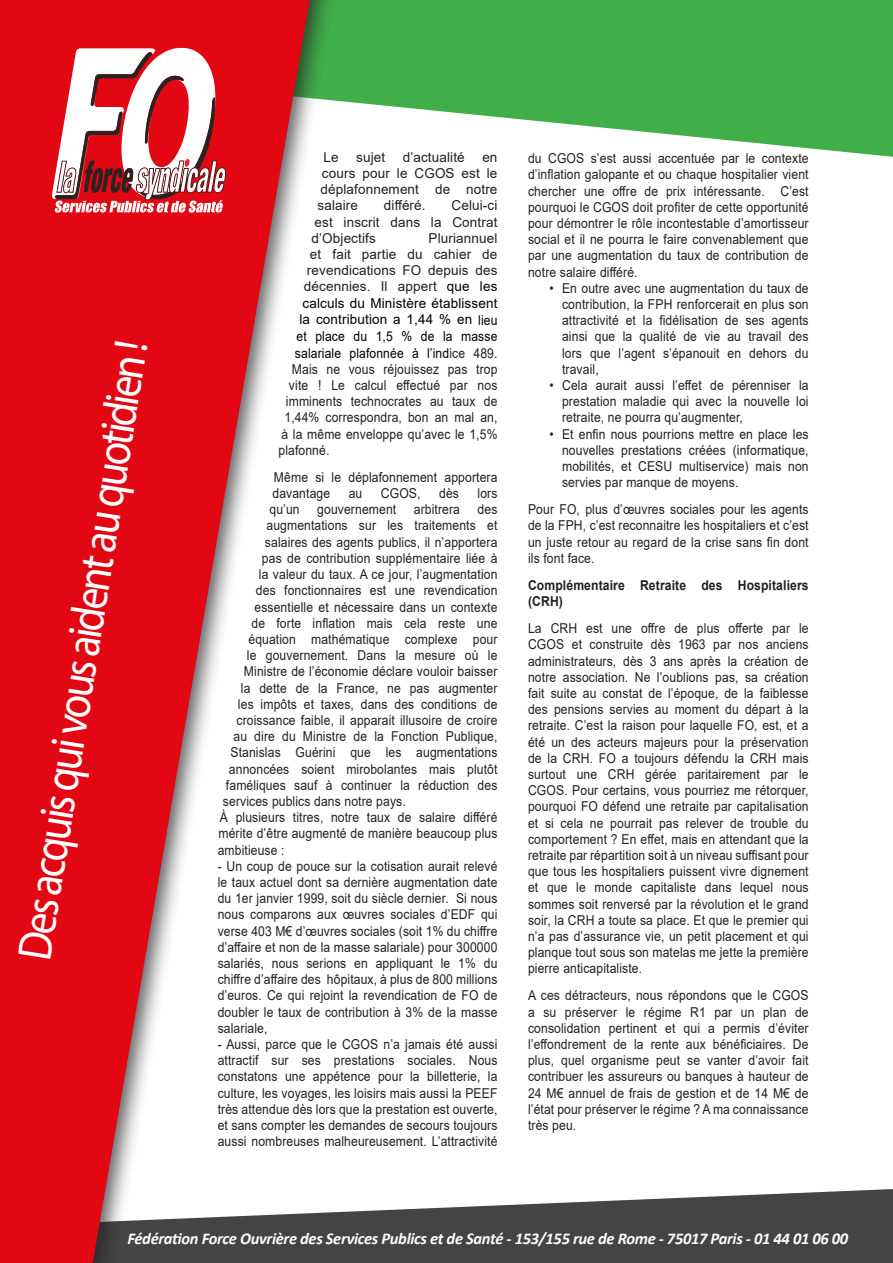
<style>
.page{position:relative;width:893px;height:1263px;background:#fff}
.page>*{position:absolute;margin:0;border:0;box-sizing:border-box;transform-origin:0 0}
.t1{font:48.15px "Myriad Pro";color:#fff;scale:.89 1}
.t2{font:italic 700 16.5px "Calibri";letter-spacing:-.02em;color:#fbfdfe}
.t3{font:13.65px/16.2px "Arial";letter-spacing:.01em;color:#231f20;text-align:justify;scale:.89 1}
.t4{font:13.65px/16.2px "Arial";letter-spacing:.01em;color:#231f20;text-align:justify}
.t5{font:13.65px "Arial";letter-spacing:.01em;color:#000;scale:.89 1}
.t6{font:700 13.65px/16.2px "Arial";letter-spacing:.01em;color:#231f20;scale:.89 1}
.s1{color:#000}
.s2{color:#231f20}
</style>
<div class="page">
<svg style="left:347px;top:1189px;width:546px;height:74px;fill:#444"></svg>
<svg style="left:0;top:0;width:324px;height:1263px;fill:#e30613"></svg>
<svg style="left:52px;top:47px;width:174px;height:166px"></svg>
<svg style="left:326px;top:0;width:567px;height:154px;fill:#40ae49"></svg>
<p class="t1" style="left:4px;top:955px;width:705px;rotate:-81deg">Des acquis qui vous aident au quotidien !</p>
<p class="t4" style="left:323px;top:149px;width:17px">Le</p>
<p class="t4" style="left:356px;top:149px;width:31px">sujet</p>
<p class="t4" style="left:403px;top:149px;width:64px">d’actualité</p>
<p class="t4" style="left:482px;top:149px;width:17px">en</p>
<p class="t4" style="left:322px;top:165px;width:177px">cours pour le CGOS est le</p>
<p class="t4" style="left:320px;top:181px;width:178px">déplafonnement de notre</p>
<p class="t4" style="left:317px;top:197px;width:42px">salaire</p>
<p class="t4" style="left:384px;top:197px;width:43px">différé.</p>
<p class="t4" style="left:311px;top:197px;width:187px;text-indent:140px">Celui-ci est inscrit dans la Contrat d’Objectifs</p>
<p class="t4" style="left:299px;top:230px;width:199px;text-align:right">Pluriannuel<br>et fait partie du cahier de revendications FO depuis des décennies. Il appert <span class="s1">que les calculs du Ministère établissent la contribution a 1,44 % en lieu</span></p>
<p class="t5" style="left:296px;top:327px;width:227px">et place du 1,5 % de la masse</p>
<p class="t5" style="left:295px;top:343px;width:229px">salariale plafonnée à l’ind<span class="s2">ice 489.</span></p>
<p class="t3" style="left:292px;top:361px;width:232px">Mais ne vous réjouissez pas trop</p>
<p class="t3" style="left:289px;top:377px;width:236px">vite ! Le calcul effectué par nos</p>
<p class="t3" style="left:286px;top:393px;width:239px">imminents technocrates au taux de</p>
<p class="t3" style="left:284px;top:409px;width:241px">1,44% correspondra, bon an mal an,</p>
<p class="t3" style="left:281px;top:426px;width:244px">à la même enveloppe qu’avec le 1,5%</p>
<p class="t3" style="left:278px;top:442px;width:59px">plafonné.</p>
<p class="t3" style="left:272px;top:469px;width:254px">Même si le déplafonnement apportera davantage</p>
<p class="t3" style="left:349px;top:485px;width:17px">au</p>
<p class="t3" style="left:381px;top:485px;width:46px">CGOS,</p>
<p class="t3" style="left:439px;top:485px;width:24px">dès</p>
<p class="t3" style="left:477px;top:485px;width:24px">lors</p>
<p class="t3" style="left:269px;top:501px;width:35px">qu’un</p>
<p class="t3" style="left:317px;top:501px;width:90px">gouvernement</p>
<p class="t3" style="left:414px;top:501px;width:53px">arbitrera</p>
<p class="t3" style="left:478px;top:501px;width:24px">des</p>
<p class="t3" style="left:266px;top:517px;width:261px">augmentations sur les traitements et</p>
<p class="t3" style="left:265px;top:534px;width:263px">salaires des agents publics, il n’apportera</p>
<p class="t3" style="left:262px;top:550px;width:266px">pas de contribution supplémentaire liée à</p>
<p class="t3" style="left:259px;top:566px;width:269px">la valeur du taux. A ce jour, l’augmentation</p>
<p class="t3" style="left:256px;top:582px;width:273px">des fonctionnaires est une revendication</p>
<p class="t3" style="left:254px;top:598px;width:275px">essentielle et nécessaire dans un contexte</p>
<p class="t3" style="left:251px;top:615px;width:278px">de forte inflation mais cela reste une</p>
<p class="t3" style="left:248px;top:631px;width:281px">équation mathématique complexe pour</p>
<p class="t3" style="left:247px;top:647px;width:283px">le gouvernement. Dans la mesure où le</p>
<p class="t3" style="left:244px;top:663px;width:286px">Ministre de l’économie déclare vouloir baisser</p>
<p class="t3" style="left:241px;top:679px;width:290px">la dette de la France, ne pas augmenter</p>
<p class="t3" style="left:238px;top:696px;width:293px">les impôts et taxes, dans des conditions de</p>
<p class="t3" style="left:236px;top:712px;width:295px">croissance faible, il apparait illusoire de croire</p>
<p class="t3" style="left:233px;top:728px;width:298px">au dire du Ministre de la Fonction Publique,</p>
<p class="t3" style="left:230px;top:744px;width:301px">Stanislas Guérini que les augmentations</p>
<p class="t3" style="left:229px;top:760px;width:303px">annoncées soient mirobolantes mais plutôt</p>
<p class="t3" style="left:226px;top:777px;width:306px">faméliques sauf à continuer la réduction des</p>
<p class="t3" style="left:223px;top:793px;width:207px">services publics dans notre pays.</p>
<p class="t3" style="left:218px;top:809px;width:316px">À plusieurs titres, notre taux de salaire différé mérite d’être augmenté de manière beaucoup plus ambitieuse :</p>
<p class="t3" style="left:218px;top:858px;width:316px">- Un coup de pouce sur la cotisation aurait relevé le taux actuel dont sa dernière augmentation date du 1er janvier 1999, soit du siècle dernier. Si nous nous comparons aux œuvres sociales d’EDF qui verse 403 M€ d’œuvres sociales (soit 1% du chiffre d’affaire et non de la masse salariale) pour 300000 salariés, nous serions en appliquant le 1% du chiffre d’affaire des hôpitaux, à plus de 800 millions d’euros. Ce qui rejoint la revendication de FO de doubler le taux de contribution à 3% de la masse salariale,</p>
<p class="t3" style="left:218px;top:1036px;width:316px">- Aussi, parce que le CGOS n’a jamais été aussi attractif sur ses prestations sociales. Nous constatons une appétence pour la billetterie, la culture, les voyages, les loisirs mais aussi la PEEF très attendue dès lors que la prestation est ouverte, et sans compter les demandes de secours toujours aussi nombreuses malheureusement. L’attractivité</p>
<p class="t3" style="left:528px;top:150px;width:317px">du CGOS s’est aussi accentuée par le contexte d’inflation galopante et ou chaque hospitalier vient chercher une offre de prix intéressante. C’est pourquoi le CGOS doit profiter de cette opportunité pour démontrer le rôle incontestable d’amortisseur social et il ne pourra le faire convenablement que par une augmentation du taux de contribution de notre salaire différé.</p>
<p class="t3" style="left:562px;top:280px;width:279px;text-indent:-13px">• En outre avec une augmentation du taux de contribution, la FPH renforcerait en plus son attractivité et la fidélisation de ses agents ainsi que la qualité de vie au travail des lors que l’agent s’épanouit en dehors du travail,</p>
<p class="t3" style="left:562px;top:377px;width:278px;text-indent:-13px">• Cela aurait aussi l’effet de pérenniser la prestation maladie qui avec la nouvelle loi retraite, ne pourra qu’augmenter,</p>
<p class="t3" style="left:562px;top:426px;width:278px;text-indent:-13px">• Et enfin nous pourrions mettre en place les nouvelles prestations créées (informatique, mobilités, et CESU multiservice) mais non servies par manque de moyens.</p>
<p class="t3" style="left:528px;top:501px;width:317px">Pour FO, plus d’œuvres sociales pour les agents de la FPH, c’est reconnaitre les hospitaliers et c’est un juste retour au regard de la crise sans fin dont ils font face.</p>
<p class="t6" style="left:528px;top:577px;width:317px">Complémentaire Retraite des Hospitaliers (CRH)</p>
<p class="t3" style="left:528px;top:620px;width:317px">La CRH est une offre de plus offerte par le CGOS et construite dès 1963 par nos anciens administrateurs, dès 3 ans après la création de notre association. Ne l’oublions pas, sa création fait suite au constat de l’époque, de la faiblesse des pensions servies au moment du départ à la retraite. C’est la raison pour laquelle FO, est, et a été un des acteurs majeurs pour la préservation de la CRH. FO a toujours défendu la CRH mais surtout une CRH gérée paritairement par le CGOS. Pour certains, vous pourriez me rétorquer, pourquoi FO défend une retraite par capitalisation et si cela ne pourrait pas relever de trouble du comportement ? En effet, mais en attendant que la retraite par répartition soit à un niveau suffisant pour que tous les hospitaliers puissent vivre dignement et que le monde capitaliste dans lequel nous sommes soit renversé par la révolution et le grand soir, la CRH a toute sa place. Et que le premier qui n’a pas d’assurance vie, un petit placement et qui planque tout sous son matelas me jette la première pierre anticapitaliste.</p>
<p class="t3" style="left:528px;top:987px;width:317px">A ces détracteurs, nous répondons que le CGOS a su préserver le régime R1 par un plan de consolidation pertinent et qui a permis d’éviter l’effondrement de la rente aux bénéficiaires. De plus, quel organisme peut se vanter d’avoir fait contribuer les assureurs ou banques à hauteur de 24 M€ annuel de frais de gestion et de 14 M€ de l’état pour préserver le régime ? A ma connaissance très peu.</p>
<p class="t2" style="left:128px;top:1227px;width:722px">Fédération Force Ouvrière des Services Publics et de Santé - 153/155 rue de Rome - 75017 Paris - 01 44 01 06 00</p>
</div>
